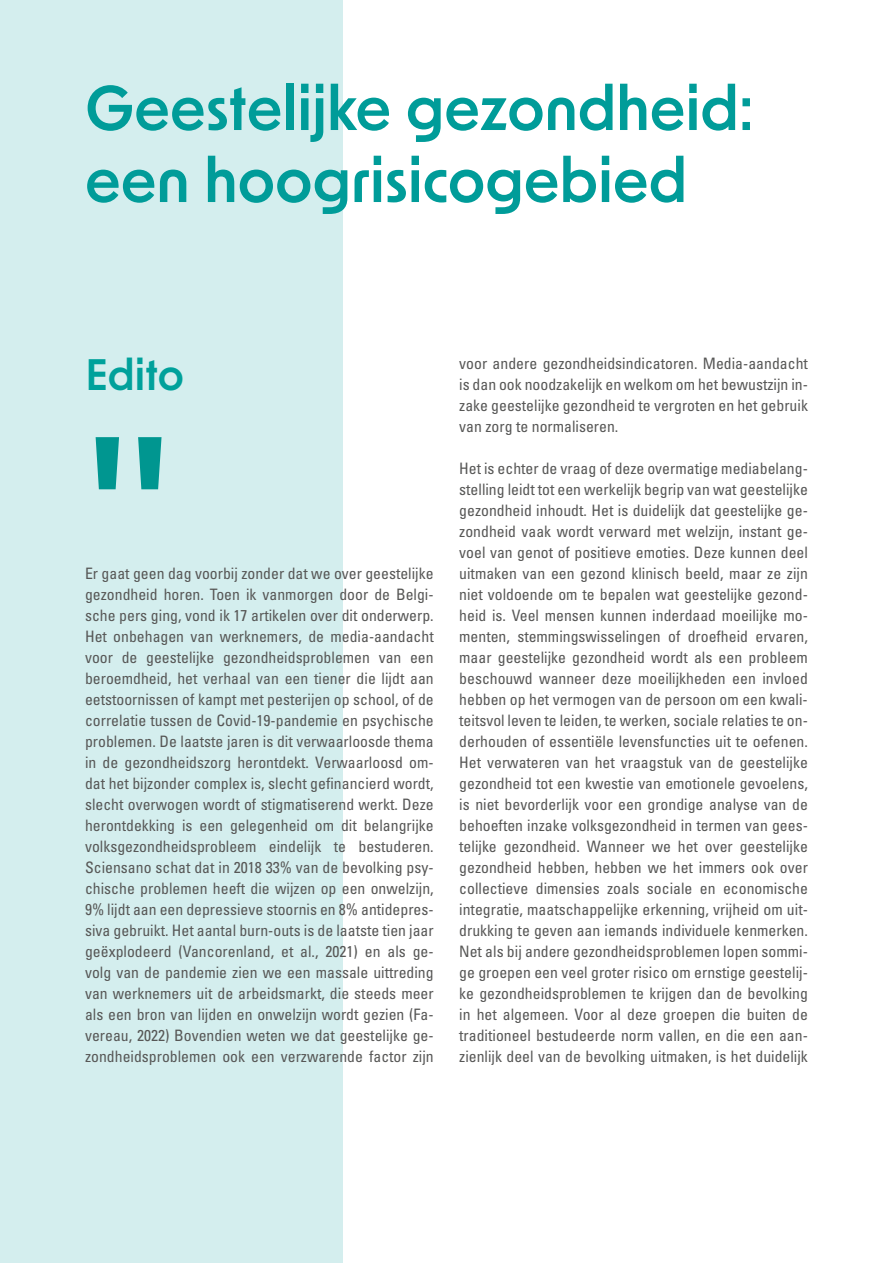
<style>
.page{position:relative;width:893px;height:1263px;background:#fff}
.page>*{position:absolute;margin:0;border:0;box-sizing:border-box;transform-origin:0 0}
.t1{font:600 180px "New Order";color:#00a19b}
.t2{font:600 60px/72px "New Order";color:#009c99}
.t3{font:600 42px "New Order";letter-spacing:-.005em;color:#00a19b}
.t4{font:condensed 15.75px/21px "Univers LT Std";color:#575756;text-align:justify}
</style>
<div class="page">
<div style="left:0;top:0;width:342px;height:1263px;background:#d4eeee"></div>
<h2 class="t2" style="left:85px;top:70px;width:670px">Geestelijke gezondheid: een hoogrisicogebied</h2>
<h3 class="t3" style="left:85px;top:347px;width:100px">Edito</h3>
<h1 class="t1" style="left:86px;top:386px;width:86px">''</h1>
<p class="t4" style="left:85px;top:563px;width:350px">Er gaat geen dag voorbij zonder dat we over geestelijke gezondheid horen. Toen ik vanmorgen door de Belgi&shy;sche pers ging, vond ik 17 artikelen over dit onderwerp.<br>Het onbehagen van werknemers, de media-aandacht voor de geestelijke gezondheidsproblemen van een beroemdheid, het verhaal van een tiener die lijdt aan eetstoornissen of kampt met pesterijen op school, of de correlatie tussen de Covid-19-pandemie en psychische problemen. De laatste jaren is dit verwaarloosde thema in de gezondheidszorg herontdekt. Verwaarloosd om&shy;dat het bijzonder complex is, slecht gefinancierd wordt, slecht overwogen wordt of stigmatiserend werkt. Deze herontdekking is een gelegenheid om dit belangrijke volksgezondheidsprobleem eindelijk te bestuderen.<br>Sciensano schat dat in 2018 33% van de bevolking psy&shy;chische problemen heeft die wijzen op een onwelzijn, 9% lijdt aan een depressieve stoornis en 8% antidepres&shy;siva gebruikt. Het aantal burn-outs is de laatste tien jaar geëxplodeerd (Vancorenland, et al., 2021) en als ge&shy;volg van de pandemie zien we een massale uittreding van werknemers uit de arbeidsmarkt, die steeds meer als een bron van lijden en onwelzijn wordt gezien (Fa&shy;vereau, 2022) Bovendien weten we dat geestelijke ge&shy;zondheidsproblemen ook een verzwarende factor zijn</p>
<p class="t4" style="left:459px;top:353px;width:350px">voor andere gezondheidsindicatoren. Media-aandacht is dan ook noodzakelijk en welkom om het bewustzijn in&shy;zake geestelijke gezondheid te vergroten en het gebruik van zorg te normaliseren.</p>
<p class="t4" style="left:459px;top:458px;width:350px">Het is echter de vraag of deze overmatige mediabelang&shy;stelling leidt tot een werkelijk begrip van wat geestelijke gezondheid inhoudt. Het is duidelijk dat geestelijke ge&shy;zondheid vaak wordt verward met welzijn, instant ge&shy;voel van genot of positieve emoties. Deze kunnen deel uitmaken van een gezond klinisch beeld, maar ze zijn niet voldoende om te bepalen wat geestelijke gezond&shy;heid is. Veel mensen kunnen inderdaad moeilijke mo&shy;menten, stemmingswisselingen of droefheid ervaren, maar geestelijke gezondheid wordt als een probleem beschouwd wanneer deze moeilijkheden een invloed hebben op het vermogen van de persoon om een kwali&shy;teitsvol leven te leiden, te werken, sociale relaties te on&shy;derhouden of essentiële levensfuncties uit te oefenen.<br>Het verwateren van het vraagstuk van de geestelijke gezondheid tot een kwestie van emotionele gevoelens, is niet bevorderlijk voor een grondige analyse van de behoeften inzake volksgezondheid in termen van gees&shy;telijke gezondheid. Wanneer we het over geestelijke gezondheid hebben, hebben we het immers ook over collectieve dimensies zoals sociale en economische integratie, maatschappelijke erkenning, vrijheid om uit&shy;drukking te geven aan iemands individuele kenmerken.<br>Net als bij andere gezondheidsproblemen lopen sommi&shy;ge groepen een veel groter risico om ernstige geestelij&shy;ke gezondheidsproblemen te krijgen dan de bevolking in het algemeen. Voor al deze groepen die buiten de traditioneel bestudeerde norm vallen, en die een aan&shy;zienlijk deel van de bevolking uitmaken, is het duidelijk</p>
</div>
